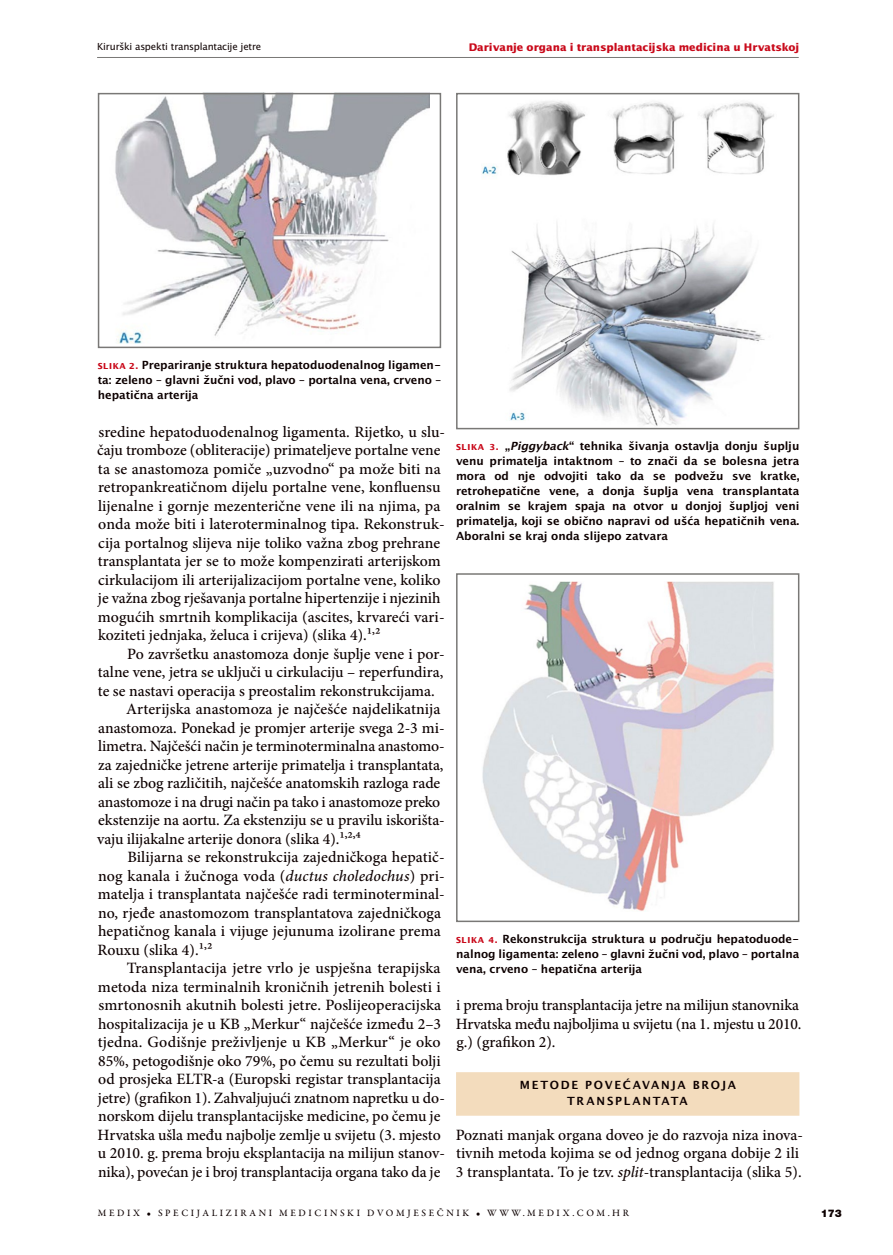
<style>
.page{position:relative;width:893px;height:1255px;background:#fff}
.page>*{position:absolute;margin:0;border:0;box-sizing:border-box;transform-origin:0 0}
.t1{font:500 15.75px/18.5px "Minion Pro";color:#0d0000}
.t2{font:11.25px/15px "Lucida San Dem";color:#0d0000;text-align:justify}
.t3{font:700 10.5px "Lucida San";color:#c9091a}
.t4{font:900 10.5px "Helvetica Neue LT Pro";color:#0d0000}
.t5{font:500 9.75px "Garamond Premr Pro";letter-spacing:.27em;color:#0d0000}
.t6{font:9.75px "Lucida San Rom";letter-spacing:-.015em;color:#0d0000}
.s1{font-family:"Lucida San";font-weight:700;font-size:8.25px;color:#c9091a}
.s2{font-style:italic}
.s3{font-family:"Lucida San Dem Ita"}
</style>
<div class="page">
<hr style="left:97px;top:57px;width:702px;height:1px;background:#797876">
<div style="left:456px;top:1072px;width:343px;height:43px;background:#f3dcbd"></div>
<img style="left:482px;top:101px;width:292px;height:325px">
<div style="left:456px;top:93px;width:343px;height:336px;border:2px solid #797876"></div>
<img style="left:115px;top:96px;width:314px;height:248px">
<div style="left:98px;top:93px;width:343px;height:255px;border:2px solid #797876"></div>
<img style="left:482px;top:581px;width:292px;height:330px">
<div style="left:456px;top:573px;width:343px;height:349px;border:2px solid #797876"></div>
<p class="t6" style="left:97px;top:41px;width:166px">Kirurški aspekti transplantacije jetre</p>
<p class="t3" style="left:469px;top:40px;width:332px">Darivanje organa i transplantacijska medicina u Hrvatskoj</p>
<p class="t2" style="left:98px;top:358px;width:345px"><span class="s1">Slika 2.</span> Prepariranje struktura hepatoduodenalnog ligamen&shy;ta: zeleno – glavni žučni vod, plavo – portalna vena, crveno – hepatična arterija</p>
<p class="t1" style="left:97px;top:422px;width:349px">sredine hepatoduodenalnog ligamenta. Rijetko, u slu&shy;čaju tromboze (obliteracije) primateljeve portalne vene ta se anastomoza pomiče „uzvodno“ pa može biti na retropankreatičnom dijelu portalne vene, konfluensu lijenalne i gornje mezenterične vene ili na njima, pa onda može biti i lateroterminalnog tipa. Rekonstruk&shy;cija portalnog slijeva nije toliko važna zbog prehrane transplantata jer se to može kompenzirati arterijskom cirkulacijom ili arterijalizacijom portalne vene, koliko je važna zbog rješavanja portalne hipertenzije i njezinih mogućih smrtnih komplikacija (ascites, krvareći vari&shy;koziteti jednjaka, želuca i crijeva) (slika 4).1,2</p>
<p class="t1" style="left:127px;top:644px;width:319px">Po završetku anastomoza donje šuplje vene i por-</p>
<p class="t1" style="left:98px;top:663px;width:347px">talne vene, jetra se uključi u cirkulaciju – reperfundira,</p>
<p class="t1" style="left:98px;top:681px;width:339px">te se nastavi operacija s preostalim rekonstrukcijama.</p>
<p class="t1" style="left:126px;top:700px;width:316px">Arterijska anastomoza je najčešće najdelikatnija</p>
<p class="t1" style="left:98px;top:718px;width:348px">anastomoza. Ponekad je promjer arterije svega 2-3 mi-</p>
<p class="t1" style="left:98px;top:737px;width:348px">limetra. Najčešći način je terminoterminalna anastomo-</p>
<p class="t1" style="left:98px;top:755px;width:347px">za zajedničke jetrene arterije primatelja i transplantata,</p>
<p class="t1" style="left:98px;top:774px;width:344px">ali se zbog različitih, najčešće anatomskih razloga rade</p>
<p class="t1" style="left:98px;top:792px;width:344px">anastomoze i na drugi način pa tako i anastomoze preko</p>
<p class="t1" style="left:98px;top:811px;width:348px">ekstenzije na aortu. Za ekstenziju se u pravilu iskorišta-</p>
<p class="t1" style="left:97px;top:829px;width:265px">vaju ilijakalne arterije donora (slika 4).1,2,4</p>
<p class="t1" style="left:127px;top:848px;width:319px">Bilijarna se rekonstrukcija zajedničkoga hepatič-</p>
<p class="t1" style="left:98px;top:866px;width:348px">nog kanala i žučnoga voda (<span class="s2">ductus choledochus</span>) pri-</p>
<p class="t1" style="left:98px;top:885px;width:348px">matelja i transplantata najčešće radi terminoterminal-</p>
<p class="t1" style="left:98px;top:903px;width:344px">no, rjeđe anastomozom transplantatova zajedničkoga</p>
<p class="t1" style="left:98px;top:922px;width:344px">hepatičnog kanala i vijuge jejunuma izolirane prema</p>
<p class="t1" style="left:98px;top:940px;width:116px">Rouxu (slika 4).1,2</p>
<p class="t1" style="left:127px;top:959px;width:315px">Transplantacija jetre vrlo je uspješna terapijska</p>
<p class="t1" style="left:98px;top:977px;width:344px">metoda niza terminalnih kroničnih jetrenih bolesti i</p>
<p class="t1" style="left:98px;top:996px;width:344px">smrtonosnih akutnih bolesti jetre. Poslijeoperacijska</p>
<p class="t1" style="left:98px;top:1014px;width:345px">hospitalizacija je u KB „Merkur“ najčešće između 2–3</p>
<p class="t1" style="left:98px;top:1033px;width:344px">tjedna. Godišnje preživljenje u KB „Merkur“ je oko</p>
<p class="t1" style="left:98px;top:1051px;width:344px">85%, petogodišnje oko 79%, po čemu su rezultati bolji</p>
<p class="t1" style="left:98px;top:1070px;width:344px">od prosjeka ELTR-a (Europski registar transplantacija</p>
<p class="t1" style="left:98px;top:1088px;width:348px">jetre) (grafikon 1). Zahvaljujući znatnom napretku u do-</p>
<p class="t1" style="left:98px;top:1107px;width:344px">norskom dijelu transplantacijske medicine, po čemu je</p>
<p class="t1" style="left:98px;top:1125px;width:345px">Hrvatska ušla među najbolje zemlje u svijetu (3. mjesto</p>
<p class="t1" style="left:98px;top:1144px;width:348px">u 2010. g. prema broju eksplantacija na milijun stanov-</p>
<p class="t1" style="left:98px;top:1162px;width:344px">nika), povećan je i broj transplantacija organa tako da je</p>
<p class="t2" style="left:456px;top:439px;width:345px"><span class="s1">Slika 3.</span> „<span class="s3">Piggyback</span>“ tehnika šivanja ostavlja donju šuplju venu primatelja intaktnom – to znači da se bolesna jetra mora od nje odvojiti tako da se podvežu sve kratke, retrohepatične vene, a donja šuplja vena transplantata oralnim se krajem spaja na otvor u donjoj šupljoj veni primatelja, koji se obično napravi od ušća hepatičnih vena.<br>Aboralni se kraj onda slijepo zatvara</p>
<p class="t2" style="left:456px;top:931px;width:345px"><span class="s1">Slika 4.</span> Rekonstrukcija struktura u području hepatoduode&shy;nalnog ligamenta: zeleno – glavni žučni vod, plavo – portalna vena, crveno – hepatična arterija</p>
<p class="t1" style="left:456px;top:996px;width:347px">i prema broju transplantacija jetre na milijun stanovnika<br>Hrvatska među najboljima u svijetu (na 1. mjestu u 2010. g.) (grafikon 2).</p>
<p class="t2" style="left:520px;top:1078px;width:22px">Metode</p>
<p class="t2" style="left:585px;top:1078px;width:11px">povećavanja</p>
<p class="t2" style="left:693px;top:1078px;width:10px">broja</p>
<p class="t2" style="left:567px;top:1094px;width:11px">transplantata</p>
<p class="t1" style="left:456px;top:1125px;width:349px">Poznati manjak organa doveo je do razvoja niza inova&shy;tivnih metoda kojima se od jednog organa dobije 2 ili<br>3 transplantata. To je tzv. <span class="s2">split</span>-transplantacija (slika 5).</p>
<p class="t5" style="left:98px;top:1207px;width:533px">MEDIX • SPECIJALIZIRANI MEDICINSKI DVOMJESEčNIK • WWW.MEDIX.COM.HR</p>
<p class="t4" style="left:821px;top:1206px;width:23px">173</p>
</div>
